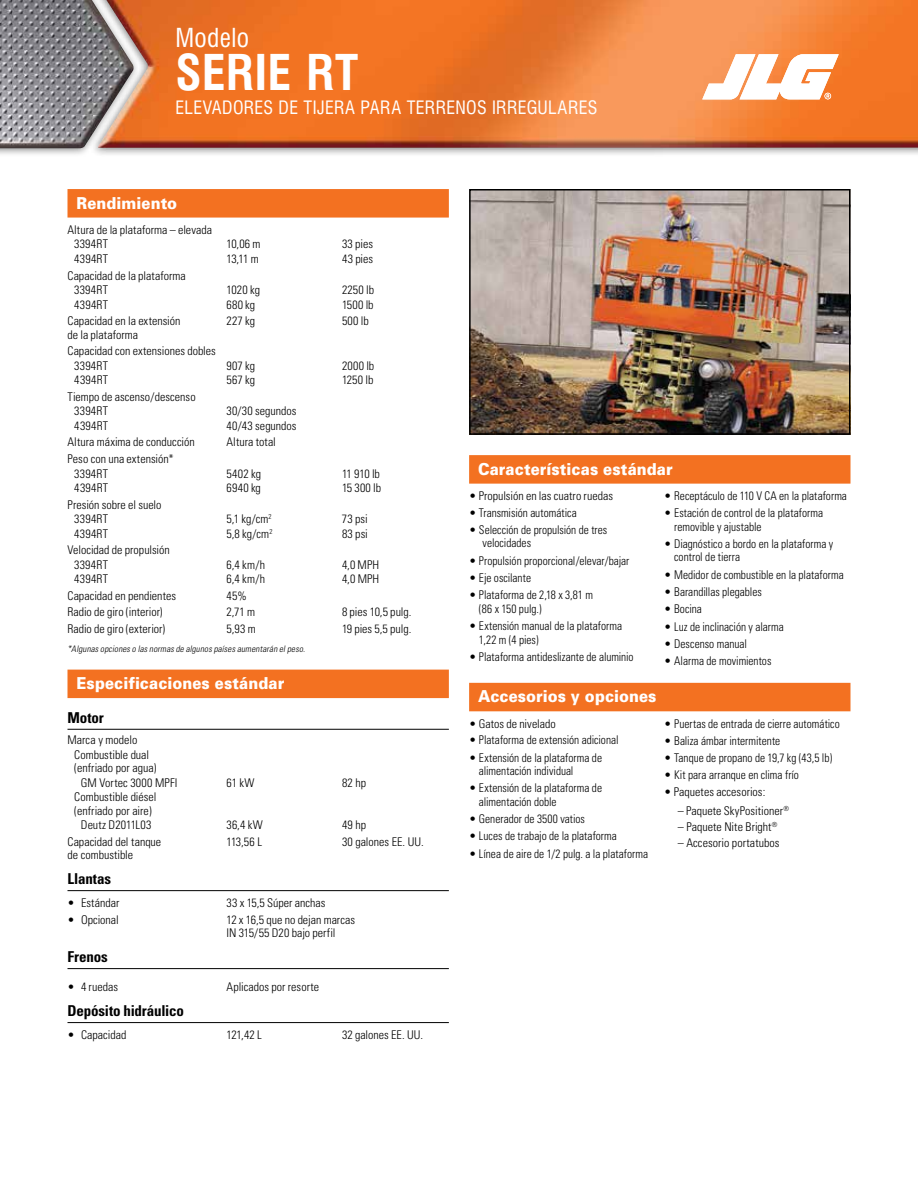
<style>
.page{position:relative;width:918px;height:1188px;background:#fff}
.page>*{position:absolute;margin:0;border:0;box-sizing:border-box;transform-origin:0 0}
.t1{font:700 condensed 48px "Swiss 721 BT";letter-spacing:.005em;color:#fff}
.t2{font:condensed 25.5px "Swiss 721 BT";letter-spacing:.015em;color:#fff}
.t3{font:condensed 18px "Swiss 721 BT";letter-spacing:.015em;color:#fff}
.t4{font:900 16.5px "Univers";letter-spacing:.005em;color:#fff;scale:.9 1}
.t5{font:700 condensed 15px "Univers";letter-spacing:-.01em;color:#000}
.t6{font:300 condensed 12px/13.5px "Univers";color:#000}
.t7{font:italic 300 condensed 9px "Univers";color:#000}
</style>
<div class="page">
<div style="left:89px;top:0;width:829px;height:157px;background:#000;opacity:.5"></div>
<img style="left:140px;top:0;width:778px;height:148px">
<div style="left:0;top:0;width:140px;height:158px;background:#000;opacity:.5"></div>
<img style="left:0;top:0;width:134px;height:148px">
<svg style="left:702px;top:54px;width:137px;height:45px"></svg>
<div style="left:68px;top:189px;width:381px;height:29px;background:#f37121"></div>
<div style="left:68px;top:670px;width:381px;height:28px;background:#f37121"></div>
<hr style="left:68px;top:729px;width:381px;height:1px;background:#000">
<hr style="left:68px;top:890px;width:381px;height:1px;background:#000">
<hr style="left:68px;top:968px;width:381px;height:1px;background:#000">
<hr style="left:68px;top:1022px;width:381px;height:1px;background:#000">
<div style="left:469px;top:455px;width:381px;height:29px;background:#f37121"></div>
<div style="left:469px;top:683px;width:381px;height:28px;background:#f37121"></div>
<img style="left:472px;top:192px;width:375px;height:240px">
<div style="left:469px;top:189px;width:381px;height:246px;border:2px solid #000"></div>
<h2 class="t2" style="left:176px;top:22px;width:75px">Modelo</h2>
<h1 class="t1" style="left:176px;top:44px;width:184px">SERIE RT</h1>
<h3 class="t3" style="left:176px;top:97px;width:423px">ELEVADORES DE TIJERA PARA TERRENOS IRREGULARES</h3>
<h3 class="t4" style="left:76px;top:193px;width:113px">Rendimiento</h3>
<p class="t6" style="left:74px;top:222px;width:139px;line-height:14.5px;text-indent:-7px">Altura de la plataforma – elevada<br>3394RT</p>
<p class="t6" style="left:226px;top:237px;width:36px">10,06 m</p>
<p class="t6" style="left:342px;top:237px;width:33px">33 pies</p>
<p class="t6" style="left:74px;top:252px;width:35px">4394RT</p>
<p class="t6" style="left:227px;top:252px;width:34px">13,11 m</p>
<p class="t6" style="left:342px;top:252px;width:33px">43 pies</p>
<p class="t6" style="left:74px;top:268px;width:113px;line-height:14.5px;text-indent:-7px">Capacidad de la plataforma<br>3394RT</p>
<p class="t6" style="left:227px;top:283px;width:35px">1020 kg</p>
<p class="t6" style="left:342px;top:283px;width:34px">2250 lb</p>
<p class="t6" style="left:74px;top:298px;width:35px">4394RT</p>
<p class="t6" style="left:227px;top:298px;width:30px">680 kg</p>
<p class="t6" style="left:342px;top:298px;width:33px">1500 lb</p>
<p class="t6" style="left:68px;top:314px;width:114px">Capacidad en la extensión</p>
<p class="t6" style="left:227px;top:314px;width:30px">227 kg</p>
<p class="t6" style="left:342px;top:314px;width:28px">500 lb</p>
<p class="t6" style="left:68px;top:326px;width:150px;line-height:16.5px">de la plataforma<br>Capacidad con extensiones dobles</p>
<p class="t6" style="left:74px;top:359px;width:35px">3394RT</p>
<p class="t6" style="left:227px;top:359px;width:30px">907 kg</p>
<p class="t6" style="left:342px;top:359px;width:34px">2000 lb</p>
<p class="t6" style="left:74px;top:373px;width:35px">4394RT</p>
<p class="t6" style="left:227px;top:373px;width:30px">567 kg</p>
<p class="t6" style="left:342px;top:373px;width:33px">1250 lb</p>
<p class="t6" style="left:74px;top:389px;width:123px;line-height:14.5px;text-indent:-7px">Tiempo de ascenso/descenso<br>3394RT</p>
<p class="t6" style="left:227px;top:404px;width:71px">30/30 segundos</p>
<p class="t6" style="left:74px;top:419px;width:35px">4394RT</p>
<p class="t6" style="left:227px;top:419px;width:72px">40/43 segundos</p>
<p class="t6" style="left:68px;top:436px;width:129px">Altura máxima de conducción</p>
<p class="t6" style="left:227px;top:436px;width:51px">Altura total</p>
<p class="t6" style="left:74px;top:451px;width:101px;line-height:14.5px;text-indent:-7px">Peso con una extensión*<br>3394RT</p>
<p class="t6" style="left:227px;top:467px;width:36px">5402 kg</p>
<p class="t6" style="left:342px;top:467px;width:39px">11 910 lb</p>
<p class="t6" style="left:74px;top:481px;width:35px">4394RT</p>
<p class="t6" style="left:227px;top:481px;width:36px">6940 kg</p>
<p class="t6" style="left:342px;top:481px;width:41px">15 300 lb</p>
<p class="t6" style="left:74px;top:497px;width:89px;line-height:14.5px;text-indent:-7px">Presión sobre el suelo<br>3394RT</p>
<p class="t6" style="left:227px;top:512px;width:47px">5,1 kg/cm<sup>2</sup></p>
<p class="t6" style="left:342px;top:512px;width:27px">73 psi</p>
<p class="t6" style="left:74px;top:527px;width:35px">4394RT</p>
<p class="t6" style="left:227px;top:527px;width:48px">5,8 kg/cm<sup>2</sup></p>
<p class="t6" style="left:342px;top:527px;width:27px">83 psi</p>
<p class="t6" style="left:74px;top:543px;width:97px;line-height:14.5px;text-indent:-7px">Velocidad de propulsión<br>3394RT</p>
<p class="t6" style="left:227px;top:558px;width:40px">6,4 km/h</p>
<p class="t6" style="left:342px;top:558px;width:39px">4,0 MPH</p>
<p class="t6" style="left:74px;top:573px;width:35px">4394RT</p>
<p class="t6" style="left:227px;top:573px;width:40px">6,4 km/h</p>
<p class="t6" style="left:342px;top:573px;width:39px">4,0 MPH</p>
<p class="t6" style="left:68px;top:589px;width:110px">Capacidad en pendientes</p>
<p class="t6" style="left:227px;top:589px;width:22px">45%</p>
<p class="t6" style="left:68px;top:606px;width:97px">Radio de giro (interior)</p>
<p class="t6" style="left:227px;top:606px;width:30px">2,71 m</p>
<p class="t6" style="left:342px;top:606px;width:71px">8 pies 10,5 pulg.</p>
<p class="t6" style="left:68px;top:622px;width:99px">Radio de giro (exterior)</p>
<p class="t6" style="left:227px;top:622px;width:31px">5,93 m</p>
<p class="t6" style="left:342px;top:622px;width:71px">19 pies 5,5 pulg.</p>
<p class="t7" style="left:68px;top:644px;width:241px">*Algunasopcioneso lasnormasde algunospaísesaumentarán elpeso.</p>
<h3 class="t4" style="left:76px;top:673px;width:232px">Especificaciones estándar</h3>
<p class="t5" style="left:68px;top:708px;width:38px">Motor</p>
<p class="t6" style="left:68px;top:733px;width:71px">Marca y modelo</p>
<p class="t6" style="left:74px;top:748px;width:76px">Combustible dual</p>
<p class="t6" style="left:74px;top:761px;width:84px">(enfriado por agua)</p>
<p class="t6" style="left:81px;top:776px;width:98px">GM Vortec 3000 MPFI</p>
<p class="t6" style="left:226px;top:776px;width:30px">61 kW</p>
<p class="t6" style="left:342px;top:776px;width:26px">82 hp</p>
<p class="t6" style="left:74px;top:790px;width:84px;line-height:14.1px;text-align:center">Combustible diésel (enfriado por aire)<br>Deutz D2011L03</p>
<p class="t6" style="left:226px;top:818px;width:38px">36,4 kW</p>
<p class="t6" style="left:342px;top:818px;width:26px">49 hp</p>
<p class="t6" style="left:68px;top:835px;width:95px">Capacidad del tanque</p>
<p class="t6" style="left:226px;top:835px;width:37px">113,56 L</p>
<p class="t6" style="left:342px;top:835px;width:83px">30 galones EE. UU.</p>
<p class="t6" style="left:68px;top:848px;width:67px">de combustible</p>
<p class="t5" style="left:68px;top:869px;width:45px">Llantas</p>
<p class="t6" style="left:68px;top:896px;width:53px">• Estándar</p>
<p class="t6" style="left:226px;top:896px;width:100px">33 x 15,5 Súper anchas</p>
<p class="t6" style="left:68px;top:913px;width:53px">• Opcional</p>
<p class="t6" style="left:226px;top:913px;width:130px">12 x 16,5 que no dejan marcas<br>IN 315/55 D20 bajo perfil</p>
<p class="t5" style="left:68px;top:947px;width:42px">Frenos</p>
<p class="t6" style="left:68px;top:980px;width:52px">• 4 ruedas</p>
<p class="t6" style="left:226px;top:980px;width:94px">Aplicados por resorte</p>
<p class="t5" style="left:68px;top:1001px;width:118px">Depósito hidráulico</p>
<p class="t6" style="left:68px;top:1028px;width:60px">• Capacidad</p>
<p class="t6" style="left:226px;top:1028px;width:37px">121,42 L</p>
<p class="t6" style="left:342px;top:1028px;width:82px">32 galones EE. UU.</p>
<h3 class="t4" style="left:478px;top:459px;width:218px">Características estándar</h3>
<p class="t6" style="left:469px;top:489px;width:146px">• Propulsión en las cuatro ruedas</p>
<p class="t6" style="left:469px;top:506px;width:109px">• Transmisión automática</p>
<p class="t6" style="left:483px;top:523px;width:126px;text-indent:-14px">• Selección de propulsión de tres velocidades</p>
<p class="t6" style="left:469px;top:554px;width:162px">• Propulsión proporcional/elevar/bajar</p>
<p class="t6" style="left:469px;top:571px;width:63px">• Eje oscilante</p>
<p class="t6" style="left:479px;top:588px;width:116px;text-indent:-10px">• Plataforma de 2,18 x 3,81 m (86 x 150 pulg.)</p>
<p class="t6" style="left:479px;top:619px;width:145px;text-indent:-10px">• Extensión manual de la plataforma<br>1,22 m (4 pies)</p>
<p class="t6" style="left:469px;top:650px;width:166px">• Plataforma antideslizante de aluminio</p>
<p class="t6" style="left:664px;top:489px;width:184px">• Receptáculo de 110 V CA en la plataforma</p>
<p class="t6" style="left:674px;top:506px;width:150px;text-indent:-10px">• Estación de control de la plataforma removible y ajustable</p>
<p class="t6" style="left:674px;top:537px;width:161px;text-indent:-10px">• Diagnóstico a bordo en la plataforma y control de tierra</p>
<p class="t6" style="left:664px;top:568px;width:181px">• Medidor de combustible en la plataforma</p>
<p class="t6" style="left:664px;top:585px;width:99px">• Barandillas plegables</p>
<p class="t6" style="left:664px;top:602px;width:39px">• Bocina</p>
<p class="t6" style="left:664px;top:620px;width:121px">• Luz de inclinación y alarma</p>
<p class="t6" style="left:664px;top:637px;width:84px">• Descenso manual</p>
<p class="t6" style="left:664px;top:654px;width:109px">• Alarma de movimientos</p>
<h3 class="t4" style="left:478px;top:686px;width:200px">Accesorios y opciones</h3>
<p class="t6" style="left:469px;top:717px;width:88px">• Gatos de nivelado</p>
<p class="t6" style="left:469px;top:733px;width:151px">• Plataforma de extensión adicional</p>
<p class="t6" style="left:479px;top:751px;width:125px;text-indent:-10px">• Extensión de la plataforma de alimentación individual</p>
<p class="t6" style="left:479px;top:781px;width:125px;text-indent:-10px">• Extensión de la plataforma de alimentación doble</p>
<p class="t6" style="left:469px;top:812px;width:117px">• Generador de 3500 vatios</p>
<p class="t6" style="left:469px;top:830px;width:149px">• Luces de trabajo de la plataforma</p>
<p class="t6" style="left:469px;top:847px;width:181px">• Línea de aire de 1/2 pulg. a la plataforma</p>
<p class="t6" style="left:664px;top:717px;width:177px">• Puertas de entrada de cierre automático</p>
<p class="t6" style="left:664px;top:734px;width:118px">• Baliza ámbar intermitente</p>
<p class="t6" style="left:664px;top:751px;width:169px">• Tanque de propano de 19,7 kg (43,5 lb)</p>
<p class="t6" style="left:664px;top:768px;width:136px">• Kit para arranque en clima frío</p>
<p class="t6" style="left:664px;top:786px;width:103px">• Paquetes accesorios:</p>
<p class="t6" style="left:678px;top:804px;width:113px">– Paquete SkyPositioner<sup>®</sup></p>
<p class="t6" style="left:678px;top:820px;width:101px">– Paquete Nite Bright<sup>®</sup></p>
<p class="t6" style="left:678px;top:836px;width:103px">– Accesorio portatubos</p>
</div>
